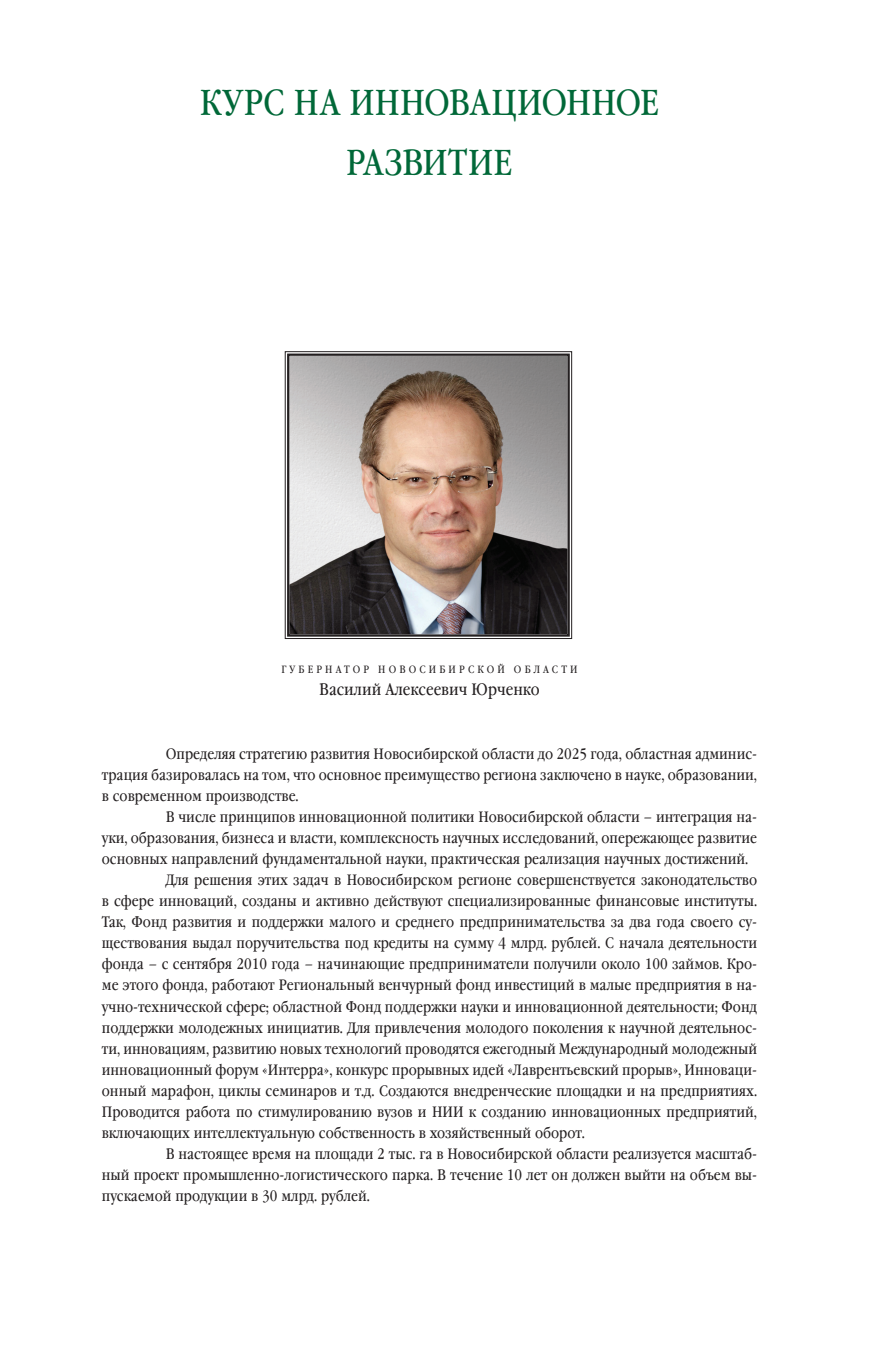
<style>
.page{position:relative;width:892px;height:1361px;background:#fff}
.page>*{position:absolute;margin:0;border:0;box-sizing:border-box;transform-origin:0 0}
.t1{font:36px/60px "Garamond Book Narrow C";color:#006838;text-align:right}
.t2{font:16.5px "Garamond Book Narrow C";color:#231f20}
.t3{font:15px "Garamond Book Narrow C";color:#231f20}
.t4{font:10.5px "Garamond Book Narrow C";color:#231f20}
</style>
<div class="page">
<img style="left:284px;top:351px;width:288px;height:288px">
<div style="left:287px;top:353px;width:282px;height:283px;border:2px solid #231f20"></div>
<h1 class="t1" style="left:200px;top:74px;width:45px">Курс</h1>
<h1 class="t1" style="left:294px;top:74px;width:81px">на инновационное развитие</h1>
<p class="t4" style="left:281px;top:663px;width:18px">Г убернатор</p>
<p class="t4" style="left:378px;top:663px;width:22px">Н овосибирской</p>
<p class="t4" style="left:514px;top:663px;width:10px">области</p>
<p class="t2" style="left:319px;top:680px;width:222px">Василий Алексеевич Юрченко</p>
<p class="t3" style="left:166px;top:745px;width:593px">Определяя стратегию развития Новосибирской области до 2025 года, областная админис-</p>
<p class="t3" style="left:102px;top:766px;width:656px">трация базировалась на том, что основное преимущество региона заключено в науке, образовании,</p>
<p class="t3" style="left:102px;top:787px;width:198px">в современном производстве.</p>
<p class="t3" style="left:166px;top:808px;width:593px">В числе принципов инновационной политики Новосибирской области – интеграция на-</p>
<p class="t3" style="left:102px;top:829px;width:656px">уки, образования, бизнеса и власти, комплексность научных исследований, опережающее развитие</p>
<p class="t3" style="left:102px;top:850px;width:648px">основных направлений фундаментальной науки, практическая реализация научных достижений.</p>
<p class="t3" style="left:166px;top:871px;width:593px">Для решения этих задач в Новосибирском регионе совершенствуется законодательство</p>
<p class="t3" style="left:102px;top:892px;width:656px">в сфере инноваций, созданы и активно действуют специализированные финансовые институты.</p>
<p class="t3" style="left:102px;top:913px;width:656px">Так, Фонд развития и поддержки малого и среднего предпринимательства за два года своего су-</p>
<p class="t3" style="left:102px;top:934px;width:656px">ществования выдал поручительства под кредиты на сумму 4 млрд. рублей. С начала деятельности</p>
<p class="t3" style="left:102px;top:955px;width:656px">фонда – с сентября 2010 года – начинающие предприниматели получили около 100 займов. Кро-</p>
<p class="t3" style="left:102px;top:976px;width:656px">ме этого фонда, работают Региональный венчурный фонд инвестиций в малые предприятия в на-</p>
<p class="t3" style="left:102px;top:997px;width:656px">учно-технической сфере; областной Фонд поддержки науки и инновационной деятельности; Фонд</p>
<p class="t3" style="left:102px;top:1018px;width:656px">поддержки молодежных инициатив. Для привлечения молодого поколения к научной деятельнос-</p>
<p class="t3" style="left:102px;top:1039px;width:656px">ти, инновациям, развитию новых технологий проводятся ежегодный Международный молодежный</p>
<p class="t3" style="left:102px;top:1060px;width:656px">инновационный форум «Интерра», конкурс прорывных идей «Лаврентьевский прорыв», Инноваци-</p>
<p class="t3" style="left:102px;top:1081px;width:656px">онный марафон, циклы семинаров и т.д. Создаются внедренческие площадки и на предприятиях.</p>
<p class="t3" style="left:102px;top:1102px;width:656px">Проводится работа по стимулированию вузов и НИИ к созданию инновационных предприятий,</p>
<p class="t3" style="left:102px;top:1123px;width:484px">включающих интеллектуальную собственность в хозяйственный оборот.</p>
<p class="t3" style="left:166px;top:1144px;width:593px">В настоящее время на площади 2 тыс. га в Новосибирской области реализуется масштаб-</p>
<p class="t3" style="left:102px;top:1165px;width:656px">ный проект промышленно-логистического парка. В течение 10 лет он должен выйти на объем вы-</p>
<p class="t3" style="left:102px;top:1186px;width:269px">пускаемой продукции в 30 млрд. рублей.</p>
</div>
